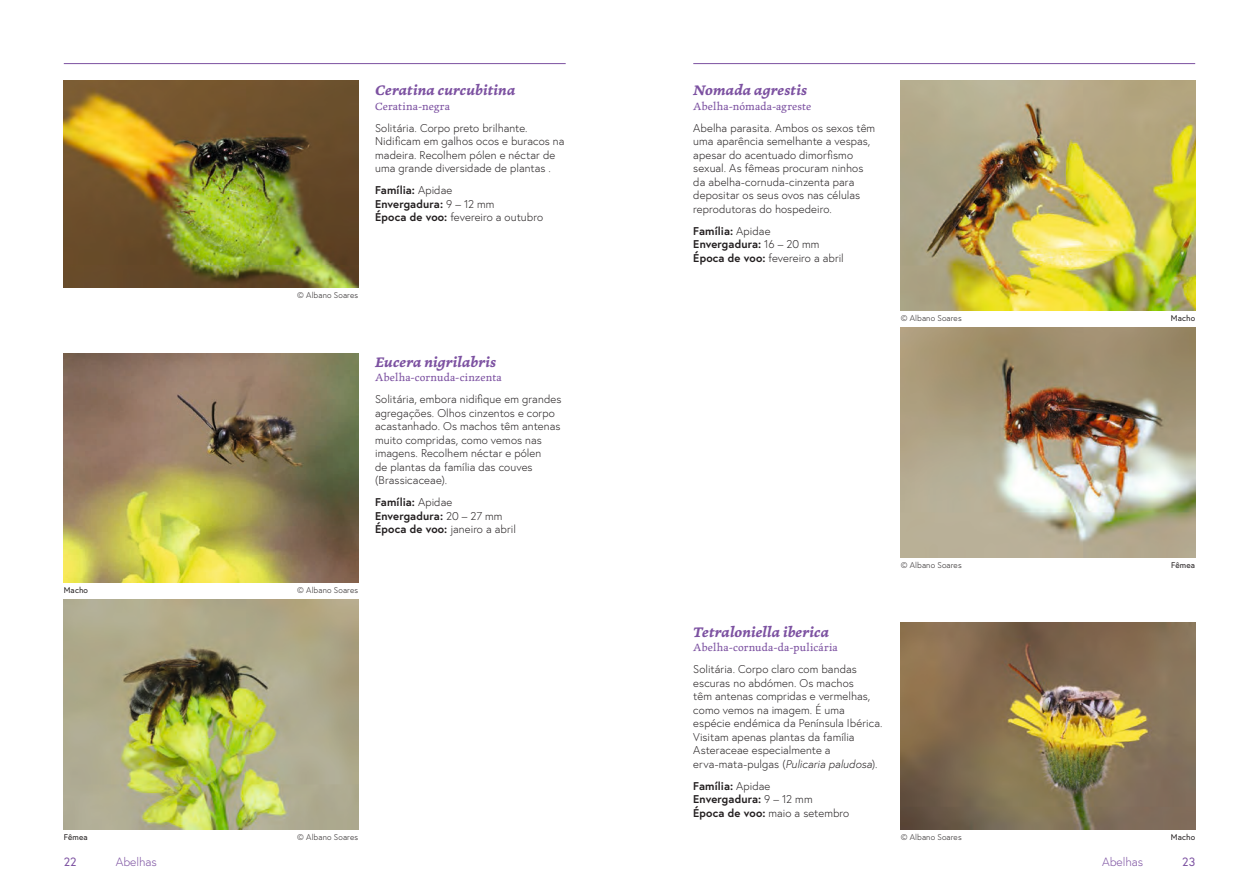
<style>
.page{position:relative;width:1259px;height:893px;background:#fff}
.page>*{position:absolute;margin:0;border:0;box-sizing:border-box;transform-origin:0 0}
.t1{font:italic 700 15px "Marco";letter-spacing:.005em;color:#7c51a1}
.t2{font:300 12px "Europa";color:#7c51a1}
.t3{font:12px "Europa";color:#7c51a1}
.t4{font:300 11.25px/13.5px "Europa";letter-spacing:.005em;color:#231f20}
.t5{font:700 11.25px "Europa";letter-spacing:.005em;color:#231f20}
.t6{font:11.25px "Marco";letter-spacing:.02em;color:#7c51a1}
.t7{font:300 8.25px "Europa";letter-spacing:.015em;color:#231f20}
.t8{font:8.25px "Europa";letter-spacing:.02em;color:#231f20}
.s1{font-weight:300}
.s2{font-weight:700}
.s3{font-style:italic}
</style>
<div class="page">
<hr style="left:693px;top:63px;width:502px;height:1px;background:#7c51a1">
<hr style="left:64px;top:63px;width:502px;height:1px;background:#7c51a1">
<img style="left:64px;top:81px;width:294px;height:207px">
<img style="left:64px;top:600px;width:294px;height:229px">
<img style="left:64px;top:353px;width:294px;height:230px">
<img style="left:901px;top:81px;width:294px;height:229px">
<img style="left:901px;top:622px;width:294px;height:207px">
<img style="left:901px;top:328px;width:294px;height:229px">
<p class="t1" style="left:375px;top:79px;width:142px">Ceratina curcubitina</p>
<p class="t6" style="left:375px;top:99px;width:76px">Ceratina-negra</p>
<p class="t4" style="left:375px;top:121px;width:191px">Solitária. Corpo preto brilhante.<br>Nidificam em galhos ocos e buracos na madeira. Recolhem pólen e néctar de uma grande diversidade de plantas .</p>
<p class="t5" style="left:375px;top:183px;width:79px">Família: <span class="s1">Apidae</span></p>
<p class="t5" style="left:375px;top:196px;width:121px">Envergadura: <span class="s1">9 – 12 mm</span></p>
<p class="t4" style="left:375px;top:210px;width:169px"><span class="s2">Época de voo:</span> fevereiro a outubro</p>
<p class="t7" style="left:297px;top:290px;width:62px">© Albano Soares</p>
<p class="t1" style="left:375px;top:350px;width:123px">Eucera nigrilabris</p>
<p class="t6" style="left:375px;top:371px;width:128px">Abelha-cornuda-cinzenta</p>
<p class="t4" style="left:375px;top:393px;width:188px">Solitária, embora nidifique em grandes agregações. Olhos cinzentos e corpo acastanhado. Os machos têm antenas muito compridas, como vemos nas imagens. Recolhem néctar e pólen<br>de plantas da família das couves (Brassicaceae).</p>
<p class="t5" style="left:375px;top:495px;width:79px">Família: <span class="s1">Apidae</span></p>
<p class="t5" style="left:375px;top:508px;width:129px">Envergadura: <span class="s1">20 – 27 mm</span></p>
<p class="t4" style="left:375px;top:523px;width:142px"><span class="s2">Época de voo:</span> janeiro a abril</p>
<p class="t8" style="left:64px;top:585px;width:26px">Macho</p>
<p class="t7" style="left:297px;top:585px;width:62px">© Albano Soares</p>
<p class="t8" style="left:64px;top:832px;width:26px">Fêmea</p>
<p class="t7" style="left:297px;top:832px;width:62px">© Albano Soares</p>
<p class="t1" style="left:693px;top:79px;width:115px">Nomada agrestis</p>
<p class="t6" style="left:693px;top:99px;width:120px">Abelha-nómada-agreste</p>
<p class="t4" style="left:693px;top:121px;width:183px">Abelha parasita. Ambos os sexos têm uma aparência semelhante a vespas, apesar do acentuado dimorfismo sexual. As fêmeas procuram ninhos da abelha-cornuda-cinzenta para depositar os seus ovos nas células reprodutoras do hospedeiro.</p>
<p class="t5" style="left:693px;top:223px;width:79px">Família: <span class="s1">Apidae</span></p>
<p class="t5" style="left:693px;top:237px;width:128px">Envergadura: <span class="s1">16 – 20 mm</span></p>
<p class="t4" style="left:693px;top:251px;width:152px"><span class="s2">Época de voo:</span> fevereiro a abril</p>
<p class="t7" style="left:901px;top:313px;width:62px">© Albano Soares</p>
<p class="t7" style="left:901px;top:560px;width:62px">© Albano Soares</p>
<p class="t1" style="left:693px;top:620px;width:137px">Tetraloniella iberica</p>
<p class="t6" style="left:693px;top:641px;width:146px">Abelha-cornuda-da-pulicária</p>
<p class="t4" style="left:693px;top:662px;width:191px">Solitária. Corpo claro com bandas escuras no abdómen. Os machos<br>têm antenas compridas e vermelhas, como vemos na imagem. É uma espécie endémica da Península Ibérica.<br>Visitam apenas plantas da família Asteraceae especialmente a erva-mata-pulgas (<span class="s3">Pulicaria paludosa</span>).</p>
<p class="t5" style="left:693px;top:778px;width:79px">Família: <span class="s1">Apidae</span></p>
<p class="t5" style="left:693px;top:791px;width:121px">Envergadura: <span class="s1">9 – 12 mm</span></p>
<p class="t4" style="left:693px;top:806px;width:157px"><span class="s2">Época de voo:</span> maio a setembro</p>
<p class="t7" style="left:901px;top:832px;width:62px">© Albano Soares</p>
<p class="t8" style="left:1171px;top:313px;width:26px">Macho</p>
<p class="t8" style="left:1171px;top:560px;width:26px">Fêmea</p>
<p class="t8" style="left:1171px;top:832px;width:26px">Macho</p>
<p class="t2" style="left:116px;top:854px;width:43px">Abelhas</p>
<p class="t2" style="left:1102px;top:854px;width:43px">Abelhas</p>
<p class="t3" style="left:64px;top:854px;width:14px">22</p>
<p class="t3" style="left:1182px;top:854px;width:14px">23</p>
</div>
